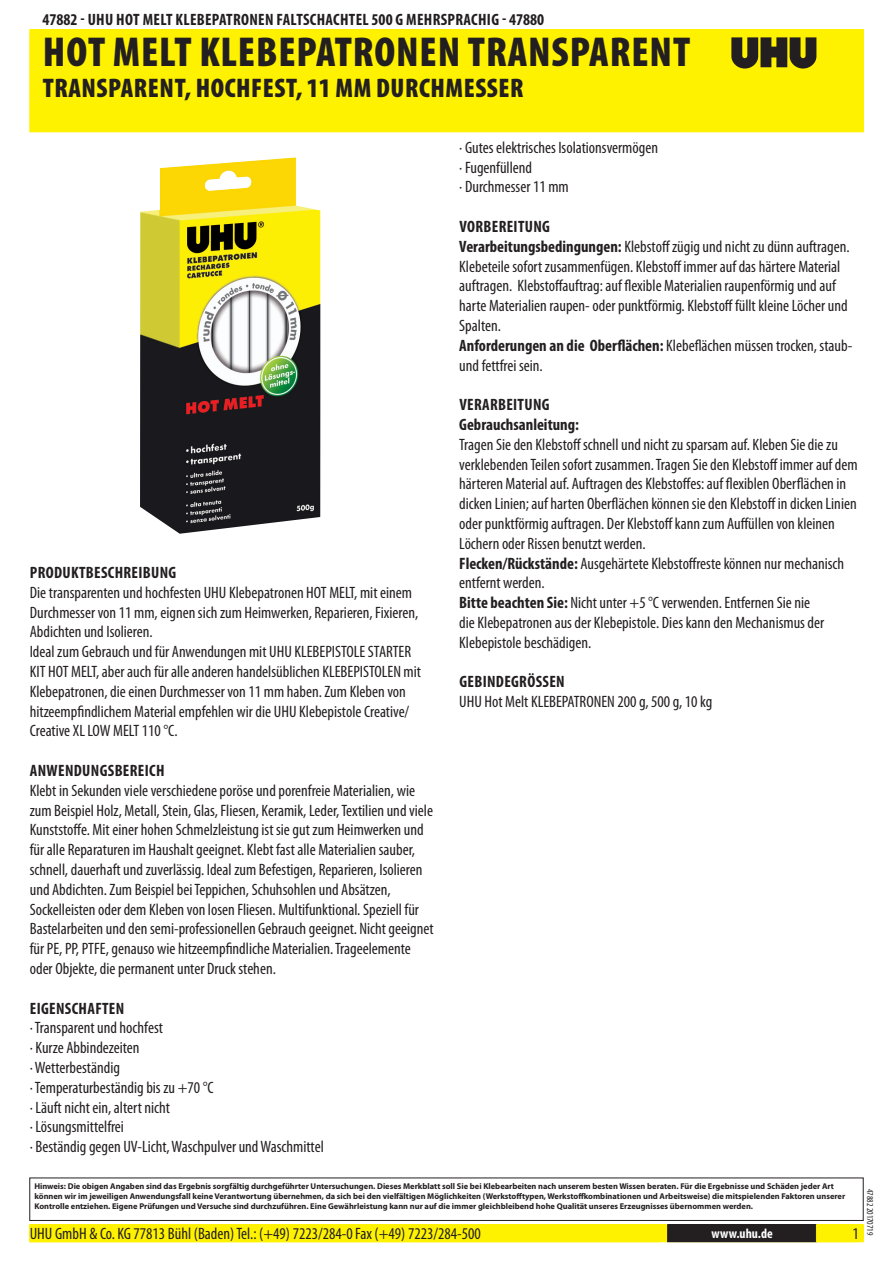
<style>
.page{position:relative;width:893px;height:1263px;background:#fff}
.page>*{position:absolute;margin:0;border:0;box-sizing:border-box;transform-origin:0 0}
.PageHeaderBlack{font:900 condensed 42px "Myriad Pro";letter-spacing:.02em;color:#231f20}
.PageSubheaderBlack{font:900 condensed 27px "Myriad Pro";letter-spacing:.02em;color:#231f20}
.Regular{font:condensed 16.5px/19.8px "Myriad Pro";color:#231f20}
.TOCItem{font:700 condensed 16.5px "Myriad Pro";letter-spacing:.02em;color:#231f20}
.ContactDataBlack{font:condensed 16.5px "Myriad Pro";color:#231f20}
.Regular-2{font:700 condensed 16.5px "Myriad Pro";color:#231f20}
.TOCItem-2{font:700 condensed 16.5px "Myriad Pro";color:#231f20}
.URL{font:700 condensed 13.5px "Myriad Pro";color:#fff}
.Revisie{font:condensed 9px "Myriad Pro";color:#231f20}
.Disclaimer{font:700 8.4px/10.1px "Myriad Pro";color:#231f20}
.s1{font-weight:700}
</style>
<div class="page">
<div style="left:30px;top:30px;width:833px;height:102px;background:#fff200"></div>
<svg style="left:731px;top:37px;width:85px;height:32px"></svg>
<div style="left:29px;top:1177px;width:835px;height:44px;border:1px solid #231f20"></div>
<div style="left:30px;top:1225px;width:833px;height:17px;background:#fff200"></div>
<div style="left:29px;top:1224px;width:835px;height:18px;border:1px solid #fff200"></div>
<div style="left:668px;top:1225px;width:148px;height:17px;background:#231f20"></div>
<div style="left:667px;top:1224px;width:150px;height:18px;border:1px solid #231f20"></div>
<img style="left:140px;top:157px;width:180px;height:377px">
<p class="TOCItem" style="left:43px;top:9px;width:306px">47882 - UHU HOT MELT KLEBEPATRONEN Faltschachtel</p>
<p class="TOCItem" style="left:372px;top:9px;width:44px">500 g mehr</p>
<p class="TOCItem-2" style="left:441px;top:9px;width:105px">sprachig - 47880</p>
<p class="PageHeaderBlack" style="left:43px;top:25px;width:649px">HOT MELT KLEBEPATRONEN TRANSPARENT</p>
<p class="PageSubheaderBlack" style="left:43px;top:70px;width:482px">TRANSPARENT, HOCHFEST, 11 MM DURCHMESSER</p>
<p class="TOCItem" style="left:30px;top:562px;width:41px">Produktbe</p>
<p class="TOCItem" style="left:101px;top:562px;width:77px">schreibung</p>
<p class="Regular" style="left:30px;top:582px;width:393px">Die transparenten und hochfesten UHU Klebepatronen HOT MELT, mit einem Durchmesser von 11 mm, eignen sich zum Heimwerken, Reparieren, Fixieren, Abdichten und Isolieren.<br>Ideal zum Gebrauch und für Anwendungen mit UHU KLEBEPISTOLE STARTER KIT HOT MELT, aber auch für alle anderen handelsüblichen KLEBEPISTOLEN mit Klebepatronen, die einen Durchmesser von 11 mm haben. Zum Kleben von hitzeempfindlichem Material empfehlen wir die UHU Klebepistole Creative/ Creative XL LOW MELT 11 0 °C.</p>
<p class="TOCItem" style="left:30px;top:760px;width:93px">Anwen dungsbere</p>
<p class="TOCItem" style="left:145px;top:760px;width:19px">ich</p>
<p class="Regular" style="left:30px;top:780px;width:405px">Klebt in Sekunden viele verschiedene poröse und porenfreie Materialien, wie zum Beispiel Holz, Metall, Stein, Glas, Fliesen, Keramik, Leder, Textilien und viele Kunststoffe. Mit einer hohen Schmelzleistung ist sie gut zum Heimwerken und für alle Reparaturen im Haushalt geeignet. Klebt fast alle Materialien sauber, schnell, dauerhaft und zuverlässig. Ideal zum Befestigen, Reparieren, Isolieren und Abdichten. Zum Beispiel bei Teppichen, Schuhsohlen und Absätzen, Sockelleisten oder dem Kleben von losen Fliesen. Multifunktional. Speziell für Bastelarbeiten und den semi-professionellen Gebrauch geeignet. Nicht geeignet für PE, PP, PTFE, genauso wie hitzeempfindliche Materialien. Trageelemente oder Objekte, die permanent unter Druck stehen.</p>
<p class="TOCItem" style="left:30px;top:998px;width:58px">Eigenschaften</p>
<p class="Regular" style="left:30px;top:1018px;width:296px">· Transparent und hochfest<br>· Kurze Abbindezeiten<br>· Wetterbeständig<br>· Temperaturbeständig bis zu +70 °C<br>· Läuft nicht ein, altert nicht<br>· Lösungsmittelfrei<br>· Beständig gegen UV-Licht, Waschpulver und Waschmittel</p>
<p class="Regular" style="left:459px;top:137px;width:200px">· Gutes elektrisches Isolationsvermögen · Fugenfüllend<br>· Durchmesser 11 mm</p>
<p class="TOCItem" style="left:459px;top:216px;width:17px">Vorbere</p>
<p class="TOCItem" style="left:514px;top:216px;width:38px">itung</p>
<p class="Regular" style="left:459px;top:236px;width:392px"><span class="s1">Verarbeitungsbedingungen:</span> Klebstoff zügig und nicht zu dünn auftragen.<br>Klebeteile sofort zusammenfügen. Klebstoff immer auf das härtere Material auftragen. Klebstoffauftrag: auf flexible Materialien raupenförmig und auf harte Materialien raupen- oder punktförmig. Klebstoff füllt kleine Löcher und Spalten.</p>
<p class="Regular" style="left:459px;top:335px;width:395px"><span class="s1">Anforderungen an die Oberflächen:</span> Klebeflächen müssen trocken, staub&shy;und fettfrei sein.</p>
<p class="TOCItem" style="left:459px;top:394px;width:17px">Verarbe</p>
<p class="TOCItem" style="left:513px;top:394px;width:38px">itung</p>
<p class="Regular-2" style="left:459px;top:414px;width:121px">Gebrauchsanleitung:</p>
<p class="Regular" style="left:459px;top:434px;width:400px">Tragen Sie den Klebstoff schnell und nicht zu sparsam auf. Kleben Sie die zu verklebenden Teilen sofort zusammen. Tragen Sie den Klebstoff immer auf dem härteren Material auf. Auftragen des Klebstoffes: auf flexiblen Oberflächen in dicken Linien; auf harten Oberflächen können sie den Klebstoff in dicken Linien oder punktförmig auftragen. Der Klebstoff kann zum Auffüllen von kleinen Löchern oder Rissen benutzt werden.</p>
<p class="Regular" style="left:459px;top:553px;width:386px"><span class="s1">Flecken/Rückstände:</span> Ausgehärtete Klebstoffreste können nur mechanisch entfernt werden.</p>
<p class="Regular" style="left:459px;top:593px;width:367px"><span class="s1">Bitte beachten Sie:</span> Nicht unter +5 °C verwenden. Entfernen Sie nie die Klebepatronen aus der Klebepistole. Dies kann den Mechanismus der<br>Klebepistole beschädigen.</p>
<p class="TOCItem" style="left:459px;top:671px;width:98px">Gebindegrössen</p>
<p class="Regular" style="left:459px;top:692px;width:255px">UHU Hot Melt KLEBEPATRONEN 200 g, 500 g, 1 0 kg</p>
<p class="Disclaimer" style="left:34px;top:1181px;width:812px">Hinweis: Die obigen Angaben sind das Ergebnis sorgfältig durchgeführter Untersuchungen. Dieses Merkblatt soll Sie bei Klebearbeiten nach unserem besten Wissen beraten. Für die Ergebnisse und Schäden jeder Art können wir im jeweiligen Anwendungsfall keine Verantwortung übernehmen, da sich bei den vielfältigen Möglichkeiten (Werkstofftypen, Werkstoffkombinationen und Arbeitsweise) die mitspielenden Faktoren unserer<br>Kontrolle entziehen. Eigene Prüfungen und Versuche sind durchzuführen. Eine Gewährleistung kann nur auf die immer gleichbleibend hohe Qualität unseres Erzeugnisses übernommen werden.</p>
<p class="ContactDataBlack" style="left:30px;top:1224px;width:453px">UHU GmbH &amp; Co. KG 7781 3 Bühl (Baden) Tel.: (+49) 7223/284-0 Fax (+49) 7223/284-500</p>
<p class="URL" style="left:711px;top:1225px;width:63px">www.uhu.de</p>
<p class="Revisie" style="left:875px;top:1189px;width:48px;rotate:90deg">47882 201 7071 9</p>
</div>
